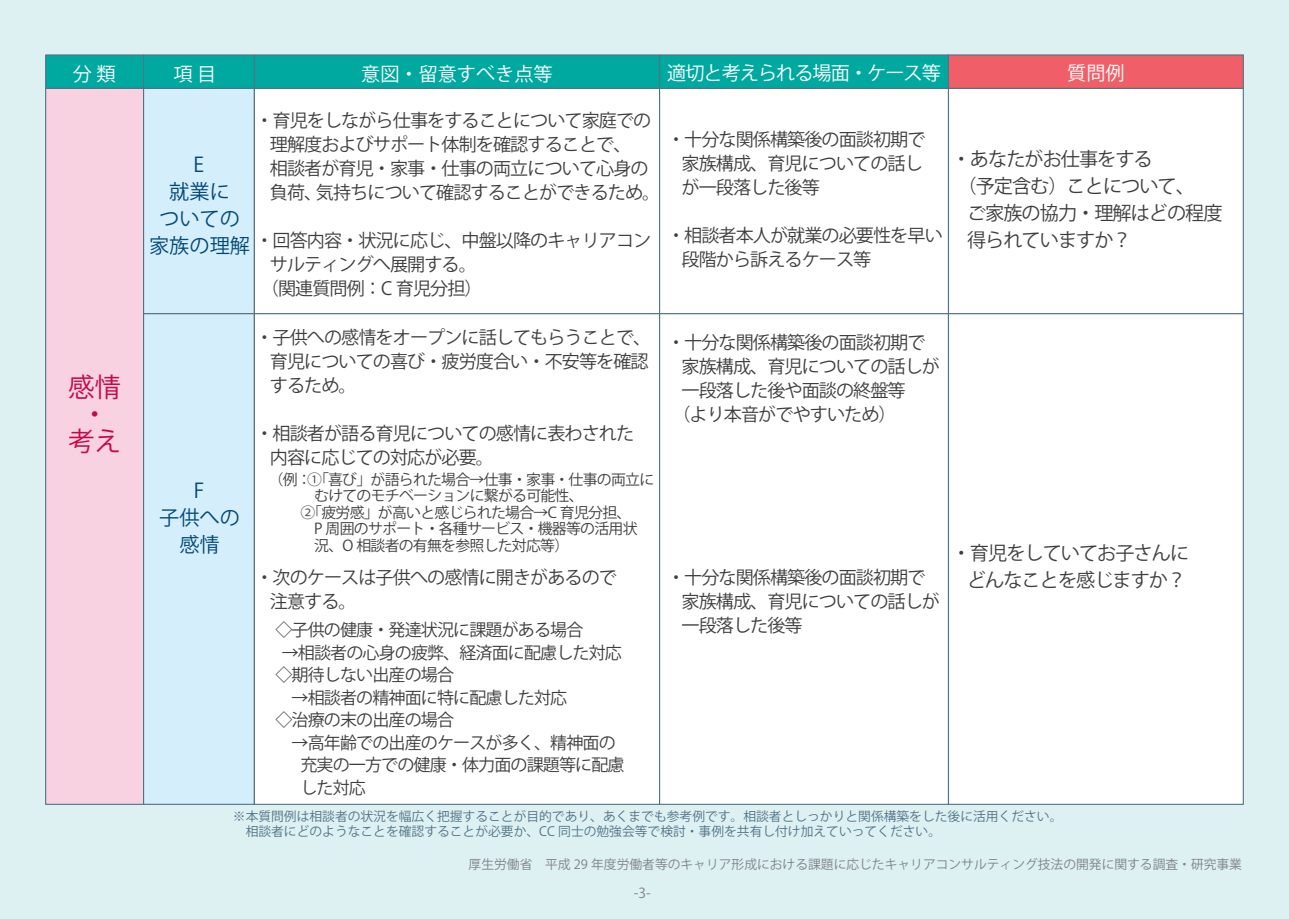
<style>
.page{position:relative;width:1289px;height:919px;background:#fff}
.page>*{position:absolute;margin:0;border:0;box-sizing:border-box;transform-origin:0 0}
.t1{font:26.55px/27px "Tsuku A Rd Gothic Bold 83 pv RKSJ H";color:#c50a47;text-align:center}
.t2{font:20.25px/27px "Tsuku A Rd Gothic Bold 83 pv RKSJ H";color:#034876;text-align:center}
.t3{font:19.2px/27px "Tsuku A Rd Gothic Bold 83 pv RKSJ H";letter-spacing:-.05em;color:#3e3e3f;text-align:right}
.t4{font:19.2px "Tsuku A Rd Gothic Bold 83 pv RKSJ H";letter-spacing:-.05em;color:#fff}
.t5{font:19.2px "Tsuku A Rd Gothic Bold 83 pv RKSJ H";color:#fff}
.t6{font:18px/24px "Tsuku A Rd Gothic Bold 83 pv RKSJ H";letter-spacing:-.05em;color:#3e3e3f}
.t7{font:16.95px "Tsuku A Rd Gothic Bold 83 pv RKSJ H";letter-spacing:-.05em;color:#3e3e3f}
.t8{font:14.85px "Tsuku A Rd Gothic Bold 83 pv RKSJ H";letter-spacing:-.05em;color:#3e3e3f}
.t9{font:13.8px "Tsuku A Rd Gothic Bold 83 pv RKSJ H";color:#808285}
.t10{font:12.75px/15px "Tsuku A Rd Gothic Bold 83 pv RKSJ H";color:#527386}
.t11{font:12.75px "Tsuku A Rd Gothic Bold 83 pv RKSJ H";color:#808285}
</style>
<div class="page">
<div style="left:0;top:0;width:1288px;height:918px;background:#ddf1f3"></div>
<div style="left:45px;top:54px;width:99px;height:35px;background:#00a9a0;border:1px solid #527386"></div>
<div style="left:143px;top:54px;width:112px;height:35px;background:#00a9a0;border:1px solid #527386"></div>
<div style="left:254px;top:54px;width:406px;height:35px;background:#00a9a0;border:1px solid #527386"></div>
<div style="left:659px;top:54px;width:290px;height:35px;background:#00a9a0;border:1px solid #527386"></div>
<div style="left:947px;top:54px;width:296px;height:35px;background:#f05f68;border:1px solid #527386"></div>
<div style="left:45px;top:88px;width:99px;height:716px;background:#f9d2e2;border:1px solid #527386"></div>
<div style="left:143px;top:88px;width:112px;height:226px;background:#d4effb;border:1px solid #527386"></div>
<div style="left:254px;top:88px;width:406px;height:226px;background:#fff;border:1px solid #527386"></div>
<div style="left:659px;top:88px;width:290px;height:226px;background:#fff;border:1px solid #527386"></div>
<div style="left:947px;top:88px;width:296px;height:226px;background:#fff;border:1px solid #527386"></div>
<div style="left:143px;top:313px;width:112px;height:491px;background:#d4effb;border:1px solid #527386"></div>
<div style="left:254px;top:313px;width:406px;height:491px;background:#fff;border:1px solid #527386"></div>
<div style="left:659px;top:313px;width:290px;height:491px;background:#fff;border:1px solid #527386"></div>
<div style="left:947px;top:313px;width:296px;height:491px;background:#fff;border:1px solid #527386"></div>
<p class="t4" style="left:73px;top:63px;width:44px">分 類</p>
<p class="t4" style="left:173px;top:63px;width:44px">項 目</p>
<p class="t5" style="left:361px;top:63px;width:193px">意図・留意すべき点等</p>
<p class="t4" style="left:667px;top:62px;width:275px">適切と考えられる場面・ケース等</p>
<p class="t4" style="left:1067px;top:62px;width:59px">質問例</p>
<h1 class="t1" style="left:68px;top:374px;width:55px">感情・考え</h1>
<p class="t2" style="left:149px;top:152px;width:102px">E<br>就業に<br>ついての家族の理解</p>
<p class="t6" style="left:270px;top:108px;width:392px;text-indent:-14px">・育児をしながら仕事をすることについて家庭での理解度およびサポート体制を確認することで、<br>相談者が育児・家事・仕事の両立について心身の負荷、気持ちについて確認することができるため。</p>
<p class="t6" style="left:255px;top:228px;width:397px">・回答内容・状況に応じ、中盤以降のキャリアコン</p>
<p class="t6" style="left:270px;top:252px;width:208px">サルティングへ展開する。</p>
<p class="t6" style="left:261px;top:276px;width:223px">（関連質問例：C 育児分担）</p>
<p class="t6" style="left:270px;top:325px;width:383px;text-indent:-14px">・子供への感情をオープンに話してもらうことで、育児についての喜び・疲労度合い・不安等を確認するため。</p>
<p class="t6" style="left:270px;top:421px;width:366px;text-indent:-14px">・相談者が語る育児についての感情に表わされた内容に応じての対応が必要。</p>
<p class="t6" style="left:681px;top:128px;width:245px;text-indent:-14px">・十分な関係構築後の面談初期で家族構成、育児についての話しが一段落した後等</p>
<p class="t6" style="left:681px;top:224px;width:263px;text-indent:-14px">・相談者本人が就業の必要性を早い段階から訴えるケース等</p>
<p class="t3" style="left:951px;top:146px;width:202px">・あなたがお仕事をする</p>
<p class="t3" style="left:957px;top:173px;width:239px">（予定含む）ことについて、</p>
<p class="t3" style="left:967px;top:200px;width:257px">ご家族の協力・理解はどの程度</p>
<p class="t3" style="left:967px;top:227px;width:166px">得られていますか？</p>
<p class="t6" style="left:667px;top:330px;width:260px">・十分な関係構築後の面談初期で</p>
<p class="t6" style="left:681px;top:354px;width:260px">家族構成、育児についての話しが</p>
<p class="t6" style="left:681px;top:378px;width:226px">一段落した後や面談の終盤等</p>
<p class="t6" style="left:672px;top:402px;width:226px">（より本音がでやすいため）</p>
<p class="t8" style="left:268px;top:471px;width:387px">（例：①「喜び」が語られた場合→仕事・家事・仕事の両立に</p>
<p class="t8" style="left:314px;top:487px;width:271px">むけてのモチベーションに繋がる可能性、</p>
<p class="t8" style="left:300px;top:504px;width:332px">②「疲労感」が高いと感じられた場合→C 育児分担、</p>
<p class="t8" style="left:314px;top:520px;width:325px">P 周囲のサポート・各種サービス・機器等の活用状</p>
<p class="t8" style="left:314px;top:537px;width:291px">況、O 相談者の有無を参照した対応等）　　　</p>
<p class="t2" style="left:159px;top:477px;width:82px">F<br>子供への感情</p>
<p class="t3" style="left:951px;top:540px;width:239px">・育児をしていてお子さんにどんなことを感じますか？</p>
<p class="t6" style="left:270px;top:565px;width:348px;text-indent:-14px">・次のケースは子供への感情に開きがあるので注意する。</p>
<p class="t6" style="left:681px;top:566px;width:260px;text-indent:-14px">・十分な関係構築後の面談初期で家族構成、育児についての話しが一段落した後等</p>
<p class="t7" style="left:275px;top:620px;width:309px">◇子供の健康・発達状況に課題がある場合</p>
<p class="t7" style="left:282px;top:642px;width:342px">→相談者の心身の疲弊、経済面に配慮した対応</p>
<p class="t7" style="left:275px;top:665px;width:180px">◇期待しない出産の場合</p>
<p class="t7" style="left:275px;top:687px;width:293px">　→相談者の精神面に特に配慮した対応</p>
<p class="t7" style="left:275px;top:710px;width:180px">◇治療の末の出産の場合</p>
<p class="t7" style="left:275px;top:732px;width:342px">　→高年齢での出産のケースが多く、精神面の</p>
<p class="t7" style="left:300px;top:755px;width:326px">充実の一方での健康・体力面の課題等に配慮</p>
<p class="t7" style="left:300px;top:777px;width:67px">した対応</p>
<p class="t10" style="left:233px;top:809px;width:831px">※本質問例は相談者の状況を幅広く把握することが目的であり、あくまでも参考例です。相談者としっかりと関係構築をした後に活用ください。　相談者にどのようなことを確認することが必要か、CC 同士の勉強会等で検討・事例を共有し付け加えていってください。</p>
<p class="t11" style="left:468px;top:857px;width:775px">厚生労働省　平成 29 年度労働者等のキャリア形成における課題に応じたキャリアコンサルティング技法の開発に関する調査・研究事業</p>
<p class="t9" style="left:633px;top:884px;width:19px">-3-</p>
</div>
